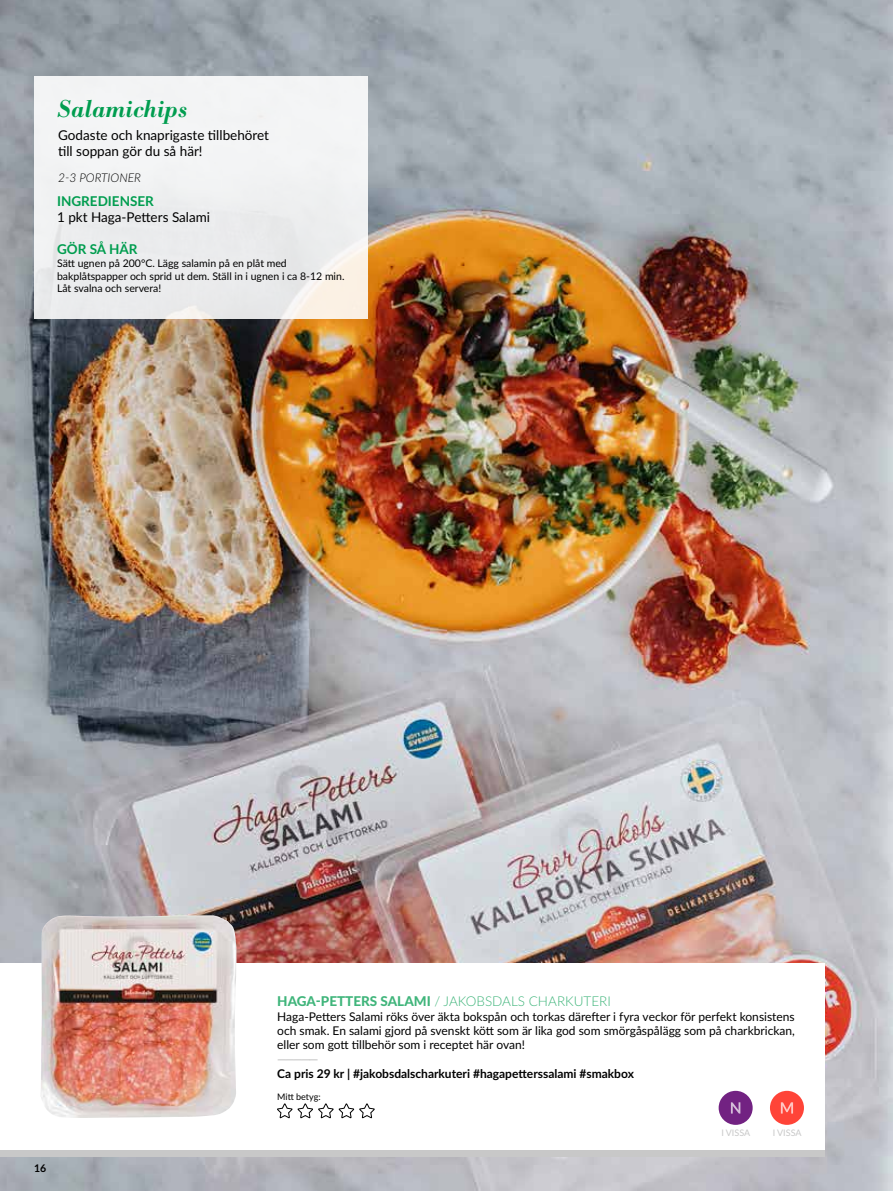
<style>
.page{position:relative;width:893px;height:1191px;background:#fff}
.page>*{position:absolute;margin:0;border:0;box-sizing:border-box;transform-origin:0 0}
.t1{font:italic 500 24px "Bodoni BE";color:#009d4f}
.t2{font:13.5px/16.2px "Lato";color:#000}
.t3{font:300 13.5px "Lato";color:#40b57b}
.t4{font:700 13.5px "Lato";color:#009d4f}
.t5{font:12px/14.4px "Lato";color:#000;text-align:justify}
.t6{font:700 12px "Lato";color:#000}
.t7{font:italic 300 12px "Lato";color:#000}
.t8{font:700 12px "Lato";color:#c8c8c8}
.t9{font:10.5px/12.6px "Lato";color:#000}
.t10{font:700 10.5px "Lato";color:#000}
.t11{font:9px "Lato";color:#c8c8c8}
.t12{font:9px "Lato";letter-spacing:-.005em;color:#000}
.s1{font-weight:800}
</style>
<div class="page">
<img style="left:0;top:0;width:893px;height:1191px">
<svg style="left:0;top:963px;width:825px;height:187px"></svg>
<div style="left:0;top:1150px;width:825px;height:7px;background:#c8c8c8"></div>
<svg style="left:277px;top:1103px;width:98px;height:15px"></svg>
<div style="left:34px;top:77px;width:333px;height:242px;background:#f1f1f2"></div>
<img style="left:44px;top:915px;width:154px;height:11px">
<div style="left:770px;top:1090px;width:34px;height:34px;background:#ff4438;border-radius:50%"></div>
<svg style="left:781px;top:1102px;width:12px;height:11px"></svg>
<div style="left:719px;top:1090px;width:34px;height:34px;background:#722282;border-radius:50%"></div>
<svg style="left:731px;top:1102px;width:9px;height:11px"></svg>
<h1 class="t1" style="left:57px;top:95px;width:132px">Salamichips</h1>
<p class="t2" style="left:58px;top:126px;width:212px">Godaste och knaprigaste tillbehöret till soppan gör du så här!</p>
<p class="t7" style="left:58px;top:170px;width:84px">2-3 PORTIONER</p>
<p class="t4" style="left:57px;top:191px;width:98px">INGREDIENSER</p>
<p class="t2" style="left:57px;top:208px;width:155px">1 pkt Haga-Petters Salami</p>
<p class="t4" style="left:57px;top:239px;width:82px">GÖR SÅ HÄR</p>
<p class="t9" style="left:57px;top:256px;width:289px">Sätt ugnen på 200°C. Lägg salamin på en plåt med bakplåtspapper och sprid ut dem. Ställ in i ugnen i ca 8-12 min.<br>Låt svalna och servera!</p>
<p class="t10" style="left:34px;top:1160px;width:14px">16</p>
<p class="t3" style="left:277px;top:992px;width:335px"><span class="s1">HAGA-PETTERS SALAMI</span> / JAKOBSDALS CHARKUTERI</p>
<p class="t5" style="left:277px;top:1008px;width:519px">Haga-Petters Salami röks över äkta bokspån och torkas därefter i fyra veckor för perfekt konsistens och smak. En salami gjord på svenskt kött som är lika god som smörgåspålägg som på charkbrickan, eller som gott tillbehör som i receptet här ovan!</p>
<p class="t8" style="left:277px;top:1050px;width:43px">—————</p>
<p class="t6" style="left:277px;top:1065px;width:358px">Ca pris 29 kr | #jakobsdalscharkuteri #hagapetterssalami #smakbox</p>
<p class="t12" style="left:277px;top:1090px;width:45px">Mitt betyg:</p>
<p class="t11" style="left:721px;top:1126px;width:30px">I VISSA</p>
<p class="t11" style="left:773px;top:1126px;width:30px">I VISSA</p>
</div>
